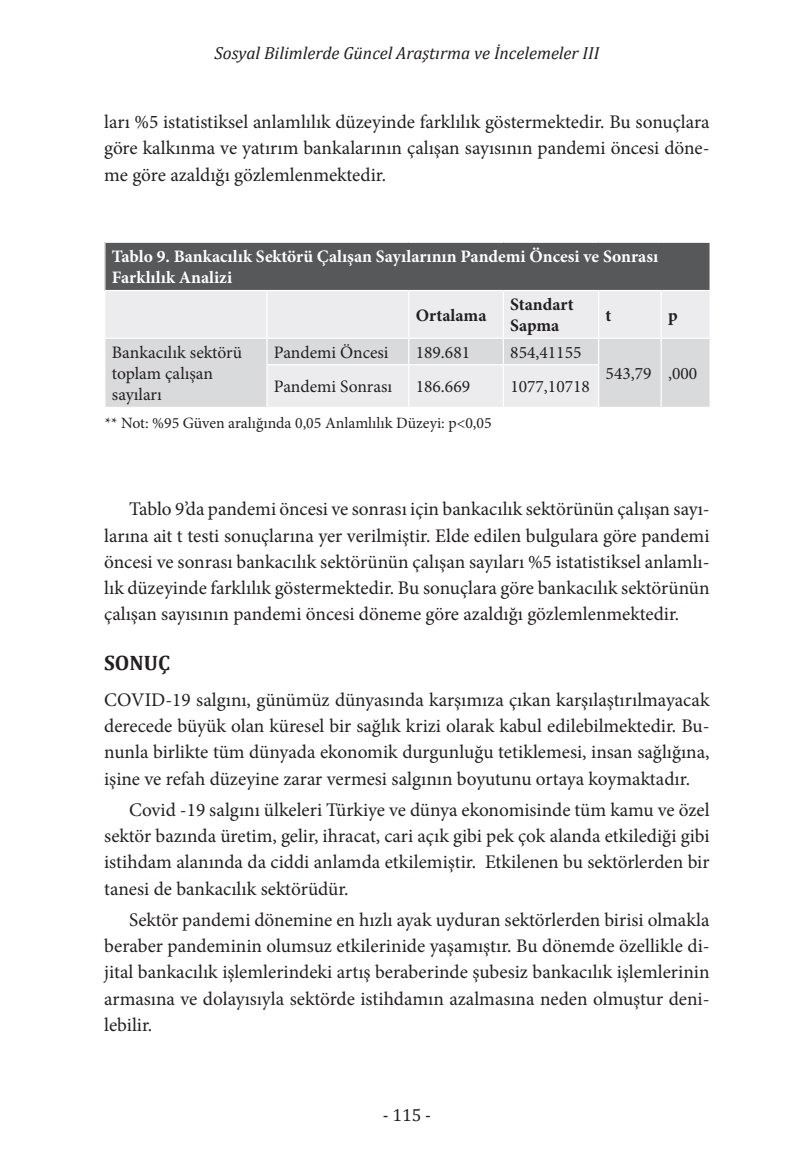
<style>
.page{position:relative;width:794px;height:1166px;background:#fff}
.page>*{position:absolute;margin:0;border:0;box-sizing:border-box;transform-origin:0 0}
.t1{font:700 21px "Cambria";color:#231f20}
.t2{font:19.25px/26.2px "Minion Pro";color:#231f20;text-align:justify}
.t3{font:17.5px/21px "Minion Pro";color:#231f20}
.t4{font:700 17.5px/21px "Minion Pro";color:#fff}
.t5{font:italic 17.5px "Cambria";color:#231f20}
.t6{font:700 17.5px/21px "Minion Pro";color:#231f20}
.t7{font:17.5px "Cambria";color:#231f20}
.t8{font:15.75px "Minion Pro";color:#231f20}
</style>
<div class="page">
<div style="left:105px;top:242px;width:605px;height:48px;background:#57585a"></div>
<div style="left:105px;top:291px;width:604px;height:46px;background:#ececee"></div>
<svg style="left:105px;top:339px;width:604px;height:68px;background:#dfe0e2"></svg>
<hr style="left:266px;top:291px;width:2px;height:46px;background:#fff">
<hr style="left:408px;top:291px;width:1px;height:46px;background:#fff">
<hr style="left:503px;top:291px;width:1px;height:46px;background:#fff">
<hr style="left:598px;top:291px;width:1px;height:46px;background:#fff">
<hr style="left:660px;top:291px;width:2px;height:46px;background:#fff">
<hr style="left:266px;top:339px;width:2px;height:25px;background:#fff">
<svg style="left:408px;top:339px;width:1px;height:25px"></svg>
<svg style="left:503px;top:339px;width:1px;height:25px"></svg>
<svg style="left:598px;top:339px;width:1px;height:25px"></svg>
<hr style="left:660px;top:339px;width:2px;height:26px;background:#fff">
<hr style="left:266px;top:364px;width:143px;height:1px;background:#fff">
<hr style="left:266px;top:365px;width:2px;height:42px;background:#fff">
<hr style="left:409px;top:364px;width:94px;height:1px;background:#fff">
<hr style="left:408px;top:365px;width:1px;height:42px;background:#fff">
<hr style="left:503px;top:364px;width:96px;height:1px;background:#fff">
<hr style="left:503px;top:365px;width:1px;height:42px;background:#fff">
<hr style="left:598px;top:365px;width:1px;height:42px;background:#fff">
<hr style="left:660px;top:365px;width:2px;height:42px;background:#fff">
<hr style="left:104px;top:242px;width:163px;height:1px;background:#fff">
<hr style="left:267px;top:242px;width:142px;height:1px;background:#fff">
<hr style="left:409px;top:242px;width:94px;height:1px;background:#fff">
<hr style="left:503px;top:242px;width:95px;height:1px;background:#fff">
<hr style="left:598px;top:242px;width:63px;height:1px;background:#fff">
<hr style="left:661px;top:242px;width:50px;height:1px;background:#fff">
<hr style="left:709px;top:243px;width:2px;height:47px;background:#fff">
<p class="t5" style="left:214px;top:41px;width:386px">Sosyal Bilimlerde Güncel Araştırma ve İncelemeler III</p>
<p class="t2" style="left:104px;top:109px;width:607px">ları %5 istatistiksel anlamlılık düzeyinde farklılık göstermektedir. Bu sonuçlara göre kalkınma ve yatırım bankalarının çalışan sayısının pandemi öncesi döne&shy;me göre azaldığı gözlemlenmektedir.</p>
<p class="t4" style="left:112px;top:246px;width:548px">Tablo 9. Bankacılık Sektörü Çalışan Sayılarının Pandemi Öncesi ve Sonrası<br>Farklılık Analizi</p>
<p class="t6" style="left:416px;top:304px;width:72px">Ortalama</p>
<p class="t6" style="left:510px;top:294px;width:65px">Standart<br>Sapma</p>
<p class="t6" style="left:605px;top:304px;width:7px">t</p>
<p class="t6" style="left:668px;top:304px;width:11px">p</p>
<p class="t3" style="left:112px;top:342px;width:132px">Bankacılık sektörü toplam çalışan sayıları</p>
<p class="t3" style="left:274px;top:342px;width:116px">Pandemi Öncesi</p>
<p class="t3" style="left:416px;top:342px;width:56px">189.681</p>
<p class="t3" style="left:510px;top:342px;width:73px">854,41155</p>
<p class="t3" style="left:274px;top:376px;width:120px">Pandemi Sonrası</p>
<p class="t3" style="left:416px;top:376px;width:56px">186.669</p>
<p class="t3" style="left:510px;top:376px;width:81px">1077,10718</p>
<p class="t8" style="left:105px;top:413px;width:388px">** Not: %95 Güven aralığında 0,05 Anlamlılık Düzeyi: p&lt;0,05</p>
<p class="t3" style="left:605px;top:363px;width:93px">543,79 ,000</p>
<p class="t2" style="left:104px;top:496px;width:607px;text-indent:25px">Tablo 9’da pandemi öncesi ve sonrası için bankacılık sektörünün çalışan sayı&shy;larına ait t testi sonuçlarına yer verilmiştir. Elde edilen bulgulara göre pandemi öncesi ve sonrası bankacılık sektörünün çalışan sayıları %5 istatistiksel anlamlı&shy;lık düzeyinde farklılık göstermektedir. Bu sonuçlara göre bankacılık sektörünün çalışan sayısının pandemi öncesi döneme göre azaldığı gözlemlenmektedir.</p>
<p class="t1" style="left:104px;top:648px;width:67px">SONUÇ</p>
<p class="t2" style="left:104px;top:687px;width:607px">COVID-19 salgını, günümüz dünyasında karşımıza çıkan karşılaştırılmayacak derecede büyük olan küresel bir sağlık krizi olarak kabul edilebilmektedir. Bu&shy;nunla birlikte tüm dünyada ekonomik durgunluğu tetiklemesi, insan sağlığına, işine ve refah düzeyine zarar vermesi salgının boyutunu ortaya koymaktadır.</p>
<p class="t2" style="left:104px;top:797px;width:607px;text-indent:25px">Covid -19 salgını ülkeleri Türkiye ve dünya ekonomisinde tüm kamu ve özel sektör bazında üretim, gelir, ihracat, cari açık gibi pek çok alanda etkilediği gibi istihdam alanında da ciddi anlamda etkilemiştir. Etkilenen bu sektörlerden bir tanesi de bankacılık sektörüdür.</p>
<p class="t2" style="left:104px;top:907px;width:607px;text-indent:25px">Sektör pandemi dönemine en hızlı ayak uyduran sektörlerden birisi olmakla beraber pandeminin olumsuz etkilerinide yaşamıştır. Bu dönemde özellikle di&shy;jital bankacılık işlemlerindeki artış beraberinde şubesiz bankacılık işlemlerinin armasına ve dolayısıyla sektörde istihdamın azalmasına neden olmuştur deni&shy;lebilir.</p>
<p class="t7" style="left:383px;top:1104px;width:50px">- 115 -</p>
</div>
